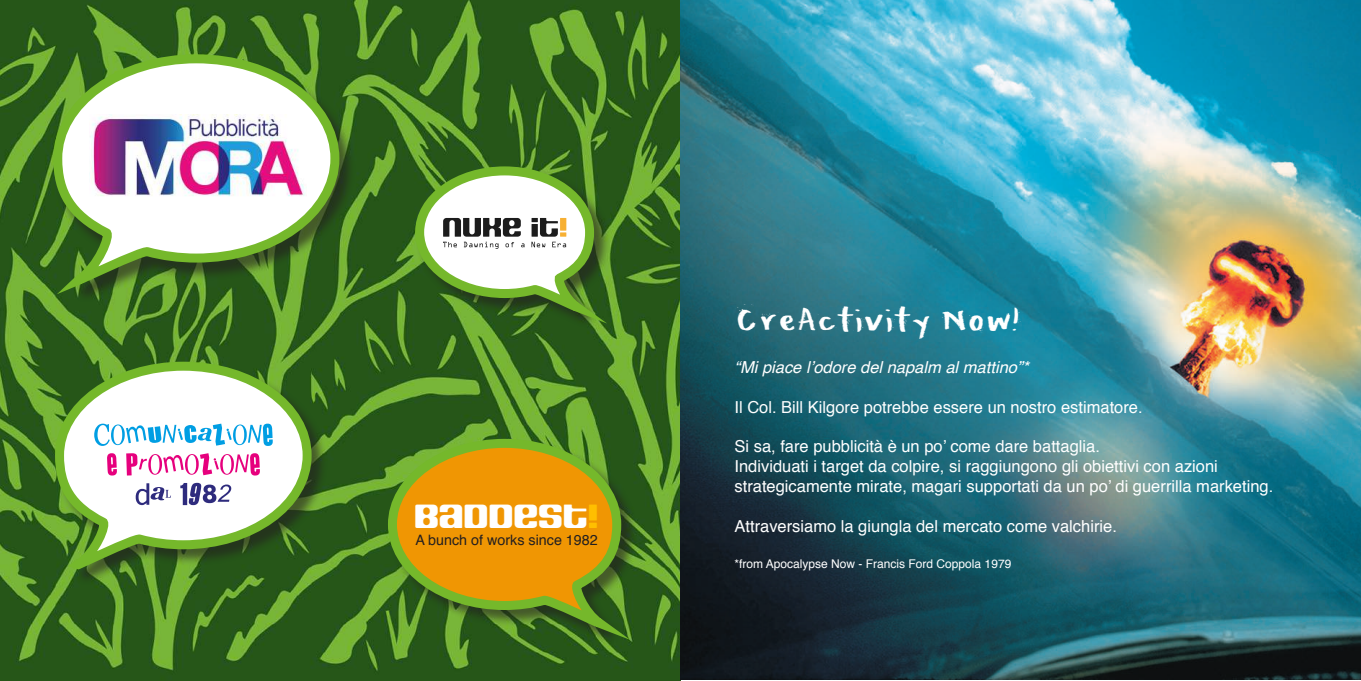
<style>
.page{position:relative;width:1361px;height:681px;background:#fff}
.page>*{position:absolute;margin:0;border:0;box-sizing:border-box;transform-origin:0 0}
.t1{font:36px "Honeytone";color:#fff}
.t2{font:31.2px "HOUSE3009 Spaceage Heavy Round";color:#fff}
.t3{font:16.5px/19.8px "Helvetica";color:#fff}
.t4{font:italic 16.5px "Helvetica";color:#fff}
.t5{font:14.4px "Helvetica";color:#231f20}
.t6{font:12px "Helvetica";color:#fff}
.s1{color:#ffbf00}
</style>
<div class="page">
<img style="left:0;top:0;width:1361px;height:680px">
<div style="left:54px;top:57px;width:302px;height:246px;background:#231f20;opacity:.6"></div>
<svg style="left:49px;top:50px;width:295px;height:246px"></svg>
<img style="left:90px;top:114px;width:216px;height:84px">
<div style="left:389px;top:439px;width:249px;height:205px;background:#231f20;opacity:.6"></div>
<svg style="left:383px;top:434px;width:243px;height:204px;background:#a48d13"></svg>
<div style="left:55px;top:362px;width:273px;height:223px;background:#231f20;opacity:.6"></div>
<svg style="left:51px;top:357px;width:265px;height:223px"></svg>
<svg style="left:94px;top:423px;width:179px;height:22px"></svg>
<svg style="left:107px;top:453px;width:10px;height:22px"></svg>
<svg style="left:126px;top:453px;width:134px;height:22px"></svg>
<svg style="left:136px;top:483px;width:35px;height:22px"></svg>
<svg style="left:180px;top:482px;width:51px;height:23px"></svg>
<div style="left:415px;top:166px;width:195px;height:161px;background:#231f20;opacity:.6"></div>
<svg style="left:411px;top:162px;width:187px;height:159px"></svg>
<h2 class="t2" style="left:414px;top:496px;width:186px">BADDEST<span class="s1">!</span></h2>
<p class="t5" style="left:415px;top:528px;width:184px">A bunch of works since 1982</p>
<h1 class="t1" style="left:734px;top:301px;width:287px">CreActivity Now!</h1>
<p class="t4" style="left:734px;top:354px;width:296px">“Mi piace l’odore del napalm al mattino”*</p>
<p class="t3" style="left:734px;top:397px;width:410px">Il Col. Bill Kilgore potrebbe essere un nostro estimatore.</p>
<p class="t3" style="left:734px;top:437px;width:540px">Si sa, fare pubblicità è un po’ come dare battaglia.<br>Individuati i target da colpire, si raggiungono gli obiettivi con azioni strategicamente mirate, magari supportati da un po’ di guerrilla marketing.</p>
<p class="t3" style="left:734px;top:516px;width:384px">Attraversiamo la giungla del mercato come valchirie.</p>
<p class="t6" style="left:734px;top:554px;width:278px">*from Apocalypse Now - Francis Ford Coppola 1979</p>
</div>
